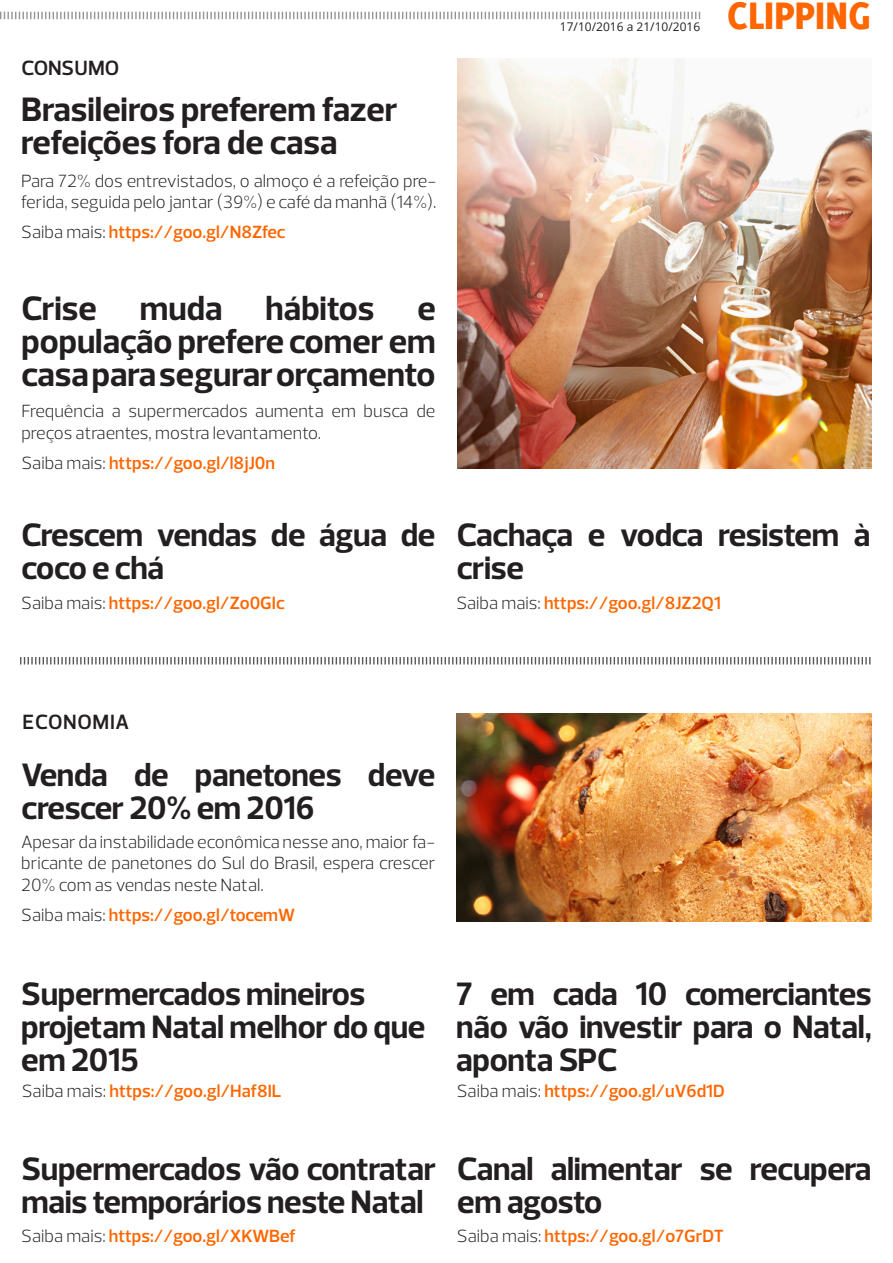
<style>
.page{position:relative;width:893px;height:1263px;background:#fff}
.page>*{position:absolute;margin:0;border:0;box-sizing:border-box;transform-origin:0 0}
.t1{font:800 42px "Delicious";color:#f60}
.t2{font:700 34.5px/33px "Prelo";color:#231f20}
.t3{font:700 33px/33px "Prelo";letter-spacing:-.01em;color:#231f20}
.t4{font:600 21px "Prelo";letter-spacing:.03em;color:#231f20}
.t5{font:600 21px "Prelo";letter-spacing:.01em;color:#231f20}
.t6{font:300 18px/21.6px "Prelo";color:#231f20}
.t7{font:600 18px "Prelo";color:#f60}
.t8{font:12px "Open Sans";color:#231f20}
.s1{font-weight:300;color:#231f20}
</style>
<div class="page">
<svg style="left:0;top:12px;width:700px;height:8px"></svg>
<svg style="left:20px;top:657px;width:851px;height:8px"></svg>
<img style="left:457px;top:59px;width:415px;height:410px">
<img style="left:456px;top:714px;width:416px;height:207px">
<p class="t5" style="left:21px;top:55px;width:99px">CONSUMO</p>
<p class="t2" style="left:21px;top:93px;width:378px">Brasileiros preferem fazer refeições fora de casa</p>
<p class="t6" style="left:21px;top:170px;width:417px">Para 72% dos entrevistados, o almoço é a refeição pre&shy;ferida, seguida pelo jantar (39%) e café da manhã (14%).</p>
<p class="t7" style="left:21px;top:221px;width:266px"><span class="s1">Saiba mais:</span> https://goo.gl/N8Zfec</p>
<p class="t2" style="left:21px;top:292px;width:416px;text-align:justify">Crise muda hábitos e população prefere comer em casa para segurar orçamento</p>
<p class="t6" style="left:21px;top:400px;width:415px">Frequência a supermercados aumenta em busca de preços atraentes, mostra levantamento.</p>
<p class="t7" style="left:21px;top:452px;width:255px"><span class="s1">Saiba mais:</span> https://goo.gl/l8jJ0n</p>
<p class="t3" style="left:22px;top:519px;width:415px">Crescem vendas de água de coco e chá</p>
<p class="t7" style="left:21px;top:592px;width:265px"><span class="s1">Saiba mais:</span> https://goo.gl/Zo0GIc</p>
<p class="t8" style="left:560px;top:18px;width:142px">17/10/2016 a 21/10/2016</p>
<h1 class="t1" style="left:727px;top:-9px;width:145px">CLIPPING</h1>
<p class="t3" style="left:457px;top:519px;width:415px">Cachaça e vodca resistem à crise</p>
<p class="t7" style="left:456px;top:592px;width:266px"><span class="s1">Saiba mais:</span> https://goo.gl/8JZ2Q1</p>
<p class="t4" style="left:23px;top:709px;width:108px">ECONOMIA</p>
<p class="t3" style="left:22px;top:759px;width:415px">Venda de panetones deve crescer 20% em 2016</p>
<p class="t6" style="left:21px;top:831px;width:416px;text-align:justify">Apesar da instabilidade econômica nesse ano, maior fa&shy;bricante de panetones do Sul do Brasil, espera crescer 20% com as vendas neste Natal.</p>
<p class="t7" style="left:21px;top:904px;width:275px"><span class="s1">Saiba mais:</span> https://goo.gl/tocemW</p>
<p class="t3" style="left:21px;top:978px;width:406px">Supermercados mineiros projetam Natal melhor do que em 2015</p>
<p class="t7" style="left:22px;top:1080px;width:261px"><span class="s1">Saiba mais:</span> https://goo.gl/Haf8IL</p>
<p class="t3" style="left:456px;top:978px;width:417px;text-align:justify">7 em cada 10 comerciantes não vão investir para o Natal, aponta SPC</p>
<p class="t7" style="left:457px;top:1080px;width:269px"><span class="s1">Saiba mais:</span> https://goo.gl/uV6d1D</p>
<p class="t3" style="left:21px;top:1153px;width:416px">Supermercados vão contratar mais temporários neste Natal</p>
<p class="t7" style="left:21px;top:1224px;width:276px"><span class="s1">Saiba mais:</span> https://goo.gl/XKWBef</p>
<p class="t3" style="left:457px;top:1153px;width:416px">Canal alimentar se recupera em agosto</p>
<p class="t7" style="left:457px;top:1224px;width:268px"><span class="s1">Saiba mais:</span> https://goo.gl/o7GrDT</p>
</div>
